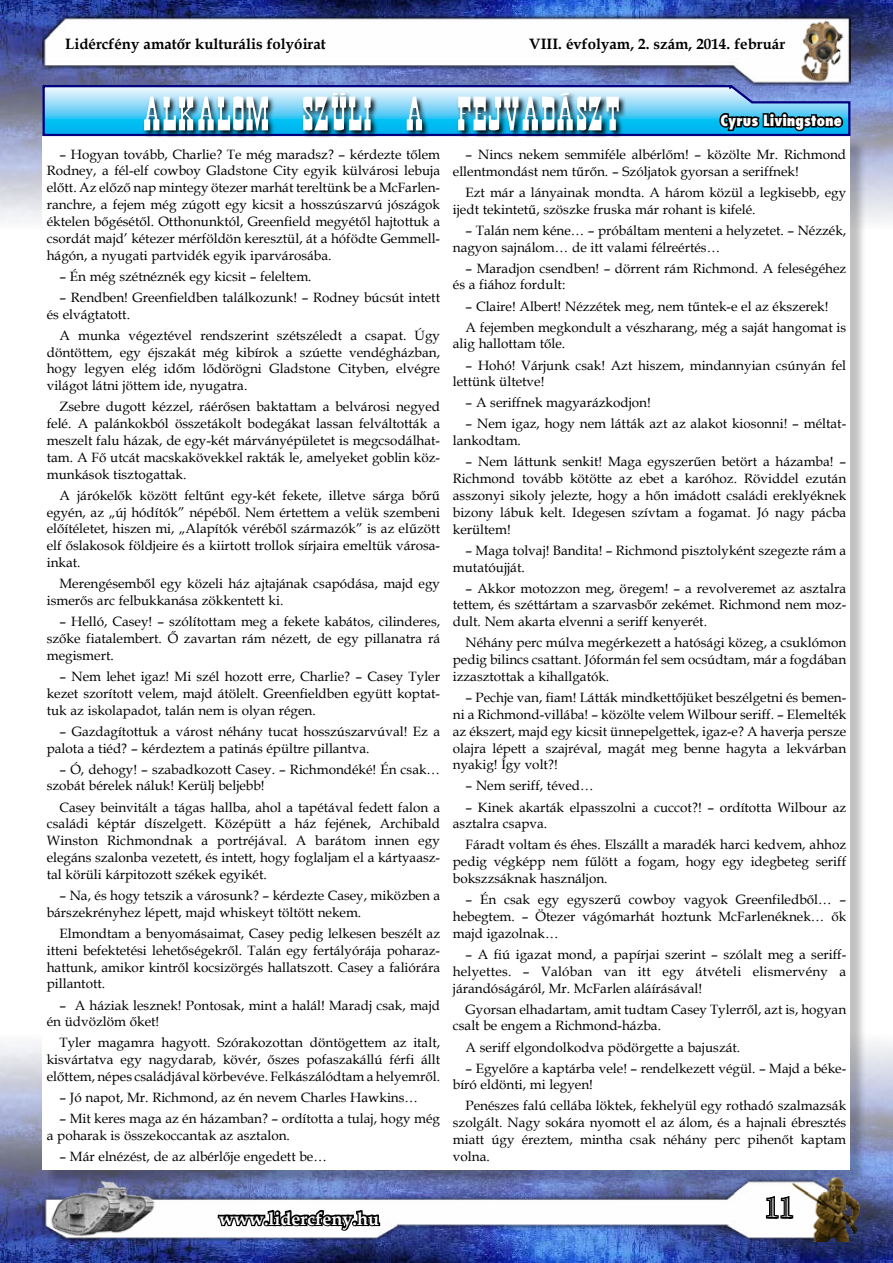
<style>
.page{position:relative;width:893px;height:1263px;background:#fff}
.page>*{position:absolute;margin:0;border:0;box-sizing:border-box;transform-origin:0 0}
.t1{font:46.5px "Wanted Poster";color:#fff;scale:1.25 1}
.t2{font:27px "Casper Open Face";color:#fff}
.t3{font:700 18px "Book Antiqua";color:#fff}
.t4{font:700 15px "Book Antiqua";color:#000}
.t5{font:800 15px "Fujiyama";color:#fff}
.t6{font:13.5px/16.8px "Book Antiqua";color:#000}
</style>
<div class="page">
<img style="left:0;top:0;width:893px;height:222px">
<img style="left:0;top:1042px;width:893px;height:221px">
<img style="left:43px;top:15px;width:807px;height:69px">
<img style="left:43px;top:1178px;width:816px;height:64px">
<svg style="left:216px;top:1205px;width:166px;height:30px"></svg>
<svg style="left:747px;top:1194px;width:49px;height:27px"></svg>
<div style="left:44px;top:138px;width:823px;height:1047px;background:#000;opacity:.25"></div>
<div style="left:43px;top:136px;width:807px;height:1033px;background:#fff"></div>
<img style="left:41px;top:84px;width:811px;height:57px">
<p class="t4" style="left:65px;top:33px;width:262px">Lidércfény amatőr kulturális folyóirat</p>
<p class="t4" style="left:529px;top:33px;width:258px">VIII. évfolyam, 2. szám, 2014. február</p>
<h1 class="t1" style="left:143px;top:91px;width:383px">ALKALOM SZÜLI A FEJVADÁSZT</h1>
<p class="t5" style="left:720px;top:110px;width:123px">Cyrus Livingstone</p>
<p class="t6" style="left:47px;top:145px;width:395px;text-align:justify;text-indent:13px">– Hogyan tovább, Charlie? Te még maradsz? – kérdezte tőlem Rodney, a fél-elf cowboy Gladstone City egyik külvárosi lebuja előtt. Az előző nap mintegy ötezer marhát tereltünk be a McFarlen&shy;ranchre, a fejem még zúgott egy kicsit a hosszúszarvú jószágok éktelen bőgésétől. Otthonunktól, Greenfield megyétől hajtottuk a csordát majd’ kétezer mérföldön keresztül, át a hófödte Gemmell&shy;hágón, a nyugati partvidék egyik iparvárosába.</p>
<p class="t6" style="left:60px;top:267px;width:254px">– Én még szétnéznék egy kicsit – feleltem.</p>
<p class="t6" style="left:47px;top:289px;width:395px;text-indent:13px">– Rendben! Greenfieldben találkozunk! – Rodney búcsút intett és elvágtatott.</p>
<p class="t6" style="left:47px;top:326px;width:395px;text-align:justify;text-indent:13px">A munka végeztével rendszerint szétszéledt a csapat. Úgy döntöttem, egy éjszakát még kibírok a szúette vendégházban, hogy legyen elég időm lődörögni Gladstone Cityben, elvégre világot látni jöttem ide, nyugatra.</p>
<p class="t6" style="left:47px;top:398px;width:395px;text-align:justify;text-indent:13px">Zsebre dugott kézzel, ráérősen baktattam a belvárosi negyed felé. A palánkokból összetákolt bodegákat lassan felváltották a meszelt falu házak, de egy-két márványépületet is megcsodálhat&shy;tam. A Fő utcát macskakövekkel rakták le, amelyeket goblin köz&shy;munkások tisztogattak.</p>
<p class="t6" style="left:47px;top:486px;width:395px;text-align:justify;text-indent:13px">A járókelők között feltűnt egy-két fekete, illetve sárga bőrű egyén, az „új hódítók” népéből. Nem értettem a velük szembeni előítéletet, hiszen mi, „Alapítók véréből származók” is az elűzött elf őslakosok földjeire és a kiirtott trollok sírjaira emeltük városa&shy;inkat.</p>
<p class="t6" style="left:47px;top:575px;width:395px;text-indent:13px">Merengésemből egy közeli ház ajtajának csapódása, majd egy ismerős arc felbukkanása zökkentett ki.</p>
<p class="t6" style="left:47px;top:613px;width:395px;text-align:justify;text-indent:13px">– Helló, Casey! – szólítottam meg a fekete kabátos, cilinderes, szőke fiatalembert. Ő zavartan rám nézett, de egy pillanatra rá megismert.</p>
<p class="t6" style="left:47px;top:668px;width:395px;text-align:justify;text-indent:13px">– Nem lehet igaz! Mi szél hozott erre, Charlie? – Casey Tyler kezet szorított velem, majd átölelt. Greenfieldben együtt koptat&shy;tuk az iskolapadot, talán nem is olyan régen.</p>
<p class="t6" style="left:47px;top:722px;width:395px;text-indent:13px">– Gazdagítottuk a várost néhány tucat hosszúszarvúval! Ez a palota a tiéd? – kérdeztem a patinás épültre pillantva.</p>
<p class="t6" style="left:47px;top:760px;width:395px;text-indent:13px">– Ó, dehogy! – szabadkozott Casey. – Richmondéké! Én csak… szobát bérelek náluk! Kerülj beljebb!</p>
<p class="t6" style="left:47px;top:798px;width:395px;text-align:justify;text-indent:13px">Casey beinvitált a tágas hallba, ahol a tapétával fedett falon a családi képtár díszelgett. Középütt a ház fejének, Archibald Winston Richmondnak a portréjával. A barátom innen egy elegáns szalonba vezetett, és intett, hogy foglaljam el a kártyaasz&shy;tal körüli kárpitozott székek egyikét.</p>
<p class="t6" style="left:47px;top:887px;width:395px;text-indent:13px">– Na, és hogy tetszik a városunk? – kérdezte Casey, miközben a bárszekrényhez lépett, majd whiskeyt töltött nekem.</p>
<p class="t6" style="left:47px;top:925px;width:395px;text-align:justify;text-indent:13px">Elmondtam a benyomásaimat, Casey pedig lelkesen beszélt az itteni befektetési lehetőségekről. Talán egy fertályórája poharaz&shy;hattunk, amikor kintről kocsizörgés hallatszott. Casey a faliórára pillantott.</p>
<p class="t6" style="left:47px;top:996px;width:395px;text-indent:13px">– A háziak lesznek! Pontosak, mint a halál! Maradj csak, majd én üdvözlöm őket!</p>
<p class="t6" style="left:47px;top:1034px;width:395px;text-align:justify;text-indent:13px">Tyler magamra hagyott. Szórakozottan döntögettem az italt, kisvártatva egy nagydarab, kövér, őszes pofaszakállú férfi állt előttem, népes családjával körbevéve. Felkászálódtam a helyemről.</p>
<p class="t6" style="left:60px;top:1089px;width:360px">– Jó napot, Mr. Richmond, az én nevem Charles Hawkins…</p>
<p class="t6" style="left:47px;top:1110px;width:395px;text-indent:13px">– Mit keres maga az én házamban? – ordította a tulaj, hogy még a poharak is összekoccantak az asztalon.</p>
<p class="t6" style="left:60px;top:1148px;width:269px">– Már elnézést, de az albérlője engedett be…</p>
<p class="t6" style="left:453px;top:146px;width:395px;text-indent:13px">– Nincs nekem semmiféle albérlőm! – közölte Mr. Richmond ellentmondást nem tűrőn. – Szóljatok gyorsan a seriffnek!</p>
<p class="t6" style="left:453px;top:184px;width:395px;text-indent:13px">Ezt már a lányainak mondta. A három közül a legkisebb, egy ijedt tekintetű, szöszke fruska már rohant is kifelé.</p>
<p class="t6" style="left:453px;top:221px;width:395px;text-indent:13px">– Talán nem kéne… – próbáltam menteni a helyzetet. – Nézzék, nagyon sajnálom… de itt valami félreértés…</p>
<p class="t6" style="left:453px;top:259px;width:395px;text-indent:13px">– Maradjon csendben! – dörrent rám Richmond. A feleségéhez és a fiához fordult:</p>
<p class="t6" style="left:466px;top:295px;width:382px;line-height:21px">– Claire! Albert! Nézzétek meg, nem tűntek-e el az ékszerek!<br>A fejemben megkondult a vészharang, még a saját hangomat is</p>
<p class="t6" style="left:453px;top:335px;width:114px">alig hallottam tőle.</p>
<p class="t6" style="left:453px;top:356px;width:395px;text-indent:13px">– Hohó! Várjunk csak! Azt hiszem, mindannyian csúnyán fel lettünk ültetve!</p>
<p class="t6" style="left:466px;top:394px;width:187px">– A seriffnek magyarázkodjon!</p>
<p class="t6" style="left:453px;top:415px;width:395px;text-indent:13px">– Nem igaz, hogy nem látták azt az alakot kiosonni! – méltat&shy;lankodtam.</p>
<p class="t6" style="left:453px;top:453px;width:395px;text-align:justify;text-indent:13px">– Nem láttunk senkit! Maga egyszerűen betört a házamba! – Richmond tovább kötötte az ebet a karóhoz. Röviddel ezután asszonyi sikoly jelezte, hogy a hőn imádott családi ereklyéknek bizony lábuk kelt. Idegesen szívtam a fogamat. Jó nagy pácba kerültem!</p>
<p class="t6" style="left:453px;top:541px;width:395px;text-indent:13px">– Maga tolvaj! Bandita! – Richmond pisztolyként szegezte rám a mutatóujját.</p>
<p class="t6" style="left:453px;top:579px;width:395px;text-align:justify;text-indent:13px">– Akkor motozzon meg, öregem! – a revolveremet az asztalra tettem, és széttártam a szarvasbőr zekémet. Richmond nem moz&shy;dult. Nem akarta elvenni a seriff kenyerét.</p>
<p class="t6" style="left:453px;top:634px;width:395px;text-align:justify;text-indent:13px">Néhány perc múlva megérkezett a hatósági közeg, a csuklómon pedig bilincs csattant. Jóformán fel sem ocsúdtam, már a fogdában izzasztottak a kihallgatók.</p>
<p class="t6" style="left:453px;top:689px;width:395px;text-align:justify;text-indent:13px">– Pechje van, fiam! Látták mindkettőjüket beszélgetni és bemen&shy;ni a Richmond-villába! – közölte velem Wilbour seriff. – Elemelték az ékszert, majd egy kicsit ünnepelgettek, igaz-e? A haverja persze olajra lépett a szajréval, magát meg benne hagyta a lekvárban nyakig! Így volt?!</p>
<p class="t6" style="left:466px;top:777px;width:130px">– Nem seriff, téved…</p>
<p class="t6" style="left:453px;top:798px;width:395px;text-indent:13px">– Kinek akarták elpasszolni a cuccot?! – ordította Wilbour az asztalra csapva.</p>
<p class="t6" style="left:453px;top:836px;width:395px;text-align:justify;text-indent:13px">Fáradt voltam és éhes. Elszállt a maradék harci kedvem, ahhoz pedig végképp nem fűlött a fogam, hogy egy idegbeteg seriff bokszzsáknak használjon.</p>
<p class="t6" style="left:453px;top:891px;width:395px;text-align:justify;text-indent:13px">– Én csak egy egyszerű cowboy vagyok Greenfiledből… – hebegtem. – Ötezer vágómarhát hoztunk McFarlenéknek… ők majd igazolnak…</p>
<p class="t6" style="left:453px;top:945px;width:395px;text-align:justify;text-indent:13px">– A fiú igazat mond, a papírjai szerint – szólalt meg a seriff&shy;helyettes. – Valóban van itt egy átvételi elismervény a járandóságáról, Mr. McFarlen aláírásával!</p>
<p class="t6" style="left:453px;top:1000px;width:395px;text-indent:13px">Gyorsan elhadartam, amit tudtam Casey Tylerről, azt is, hogyan csalt be engem a Richmond-házba.</p>
<p class="t6" style="left:466px;top:1038px;width:276px">A seriff elgondolkodva pödörgette a bajuszát.</p>
<p class="t6" style="left:453px;top:1059px;width:395px;text-indent:13px">– Egyelőre a kaptárba vele! – rendelkezett végül. – Majd a béke&shy;bíró eldönti, mi legyen!</p>
<p class="t6" style="left:453px;top:1097px;width:395px;text-align:justify;text-indent:13px">Penészes falú cellába löktek, fekhelyül egy rothadó szalmazsák szolgált. Nagy sokára nyomott el az álom, és a hajnali ébresztés miatt úgy éreztem, mintha csak néhány perc pihenőt kaptam volna.</p>
<h3 class="t3" style="left:219px;top:1206px;width:161px">www.lidercfeny.hu</h3>
<h2 class="t2" style="left:765px;top:1192px;width:30px">11</h2>
</div>
